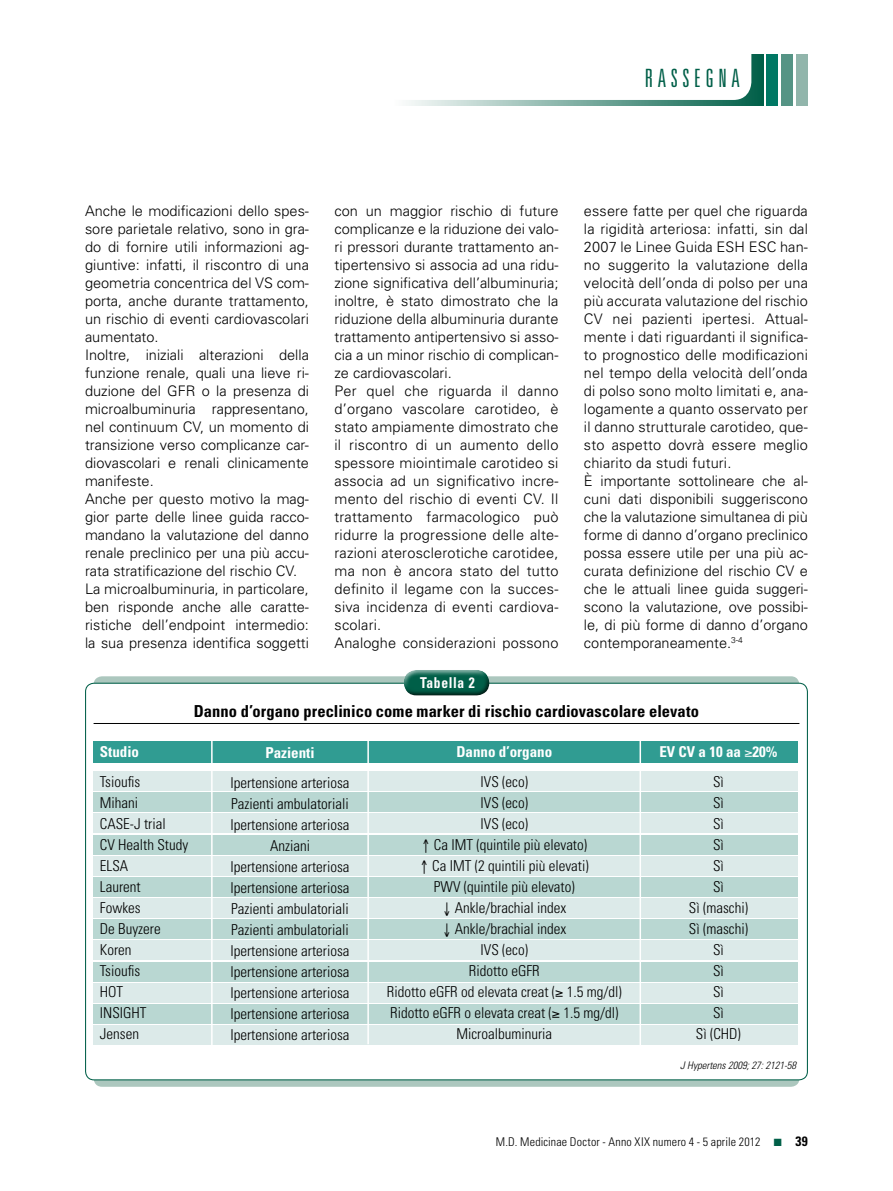
<style>
.page{position:relative;width:893px;height:1191px;background:#fff}
.page>*{position:absolute;margin:0;border:0;box-sizing:border-box;transform-origin:0 0}
.t1{font:300 ultra-condensed 25.2px "Univers";letter-spacing:.185em;color:#005f48}
.t2{font:700 condensed 16.5px "Univers";letter-spacing:.005em;color:#000}
.t3{font:300 condensed 15px/21px "Univers";color:#000;text-align:center}
.t4{font:700 condensed 15px/30px "Univers";color:#fff;text-align:center}
.t5{font:700 condensed 15px "Univers";letter-spacing:.05em;color:#fff;scale:.9 1}
.t6{font:300 14.55px/18px "Univers";color:#000}
.t7{font:300 condensed 12px "Univers";letter-spacing:.015em;color:#000}
.t8{font:italic 300 condensed 10.5px "Univers";color:#000}
.s1{font-weight:300;color:#000}
.s2{color:#005f48}
.s3{font-weight:700;font-size:13.5px}
</style>
<div class="page">
<div style="left:394px;top:54px;width:369px;height:51px;background:linear-gradient(to right,#fcfdfc,#04614a)"></div>
<div style="left:766px;top:54px;width:12px;height:51px;background:#007864"></div>
<div style="left:781px;top:54px;width:12px;height:51px;background:#559485"></div>
<div style="left:796px;top:54px;width:12px;height:51px;background:#91b5ab"></div>
<div style="left:374px;top:0;width:377px;height:100px;background:#fff;border-radius:18px"></div>
<svg style="left:94px;top:676px;width:705px;height:410px;background:#9ebeb4"></svg>
<div style="left:86px;top:683px;width:721px;height:396px;background:#fff;border-radius:9px"></div>
<hr style="left:94px;top:723px;width:705px;height:1px;background:#000">
<div style="left:403px;top:669px;width:87px;height:22px;background:#fff;opacity:.75"></div>
<div style="left:403px;top:671px;width:87px;height:25px;background:#000;opacity:.75"></div>
<div style="left:94px;top:741px;width:704px;height:21px;background:#309c92"></div>
<div style="left:94px;top:771px;width:704px;height:19px;background:#dceae9"></div>
<div style="left:94px;top:813px;width:704px;height:20px;background:#dceae9"></div>
<div style="left:94px;top:856px;width:704px;height:19px;background:#dceae9"></div>
<div style="left:94px;top:898px;width:704px;height:19px;background:#dceae9"></div>
<div style="left:94px;top:940px;width:704px;height:19px;background:#dceae9"></div>
<div style="left:94px;top:983px;width:704px;height:19px;background:#dceae9"></div>
<div style="left:94px;top:1025px;width:704px;height:19px;background:#dceae9"></div>
<div style="left:94px;top:793px;width:704px;height:19px;background:#b9d7d2"></div>
<div style="left:94px;top:835px;width:704px;height:19px;background:#b9d7d2"></div>
<div style="left:94px;top:877px;width:704px;height:19px;background:#b9d7d2"></div>
<div style="left:94px;top:919px;width:704px;height:19px;background:#b9d7d2"></div>
<div style="left:94px;top:962px;width:704px;height:19px;background:#b9d7d2"></div>
<div style="left:94px;top:1004px;width:704px;height:19px;background:#b9d7d2"></div>
<hr style="left:211px;top:737px;width:2px;height:308px;background:#fff">
<hr style="left:367px;top:737px;width:2px;height:307px;background:#fff">
<hr style="left:639px;top:737px;width:2px;height:309px;background:#fff">
<h1 class="t1" style="left:645px;top:65px;width:97px">RASSEGNA</h1>
<p class="t6" style="left:85px;top:201px;width:225px">Anche le modificazioni dello spes&shy;sore parietale relativo, sono in gra&shy;do di fornire utili informazioni ag&shy;giuntive: infatti, il riscontro di una geometria concentrica del VS com&shy;porta, anche durante trattamento, un rischio di eventi cardiovascolari aumentato.<br>Inoltre, iniziali alterazioni della funzione renale, quali una lieve ri&shy;duzione del GFR o la presenza di microalbuminuria rappresentano, nel continuum CV, un momento di transizione verso complicanze car&shy;diovascolari e renali clinicamente manifeste.<br>Anche per questo motivo la mag&shy;gior parte delle linee guida racco&shy;mandano la valutazione del danno renale preclinico per una più accu&shy;rata stratificazione del rischio CV.<br>La microalbuminuria, in particolare, ben risponde anche alle caratte&shy;ristiche dell’endpoint intermedio: la sua presenza identifica soggetti</p>
<p class="t6" style="left:334px;top:201px;width:225px">con un maggior rischio di future complicanze e la riduzione dei valo&shy;ri pressori durante trattamento an&shy;tipertensivo si associa ad una ridu&shy;zione significativa dell’albuminuria; inoltre, è stato dimostrato che la riduzione della albuminuria durante trattamento antipertensivo si asso&shy;cia a un minor rischio di complican&shy;ze cardiovascolari.<br>Per quel che riguarda il danno d’organo vascolare carotideo, è stato ampiamente dimostrato che il riscontro di un aumento dello spessore miointimale carotideo si associa ad un significativo incre&shy;mento del rischio di eventi CV. Il trattamento farmacologico può ridurre la progressione delle alte&shy;razioni aterosclerotiche carotidee, ma non è ancora stato del tutto definito il legame con la succes&shy;siva incidenza di eventi cardiova&shy;scolari.<br>Analoghe considerazioni possono</p>
<p class="t6" style="left:584px;top:201px;width:225px">essere fatte per quel che riguarda la rigidità arteriosa: infatti, sin dal 2007 le Linee Guida ESH ESC han&shy;no suggerito la valutazione della velocità dell’onda di polso per una più accurata valutazione del rischio CV nei pazienti ipertesi. Attual&shy;mente i dati riguardanti il significa&shy;to prognostico delle modificazioni nel tempo della velocità dell’onda di polso sono molto limitati e, ana&shy;logamente a quanto osservato per il danno strutturale carotideo, que&shy;sto aspetto dovrà essere meglio chiarito da studi futuri.<br>È importante sottolineare che al&shy;cuni dati disponibili suggeriscono che la valutazione simultanea di più forme di danno d’organo preclinico possa essere utile per una più ac&shy;curata definizione del rischio CV e che le attuali linee guida suggeri&shy;scono la valutazione, ove possibi&shy;le, di più forme di danno d’organo contemporaneamente.<sup>3-4</sup></p>
<p class="t5" style="left:420px;top:673px;width:62px">Tabella 2</p>
<p class="t2" style="left:194px;top:701px;width:507px">Danno d’organo preclinico come marker di rischio cardiovascolare elevato</p>
<p class="t4" style="left:100px;top:737px;width:41px">Studio</p>
<p class="t3" style="left:100px;top:771px;width:90px;text-align:left">Tsioufis<br>Mihani<br>CASE-J trial<br>CV Health Study<br>ELSA<br>Laurent<br>Fowkes<br>De Buyzere<br>Koren<br>Tsioufis<br>HOT<br>INSIGHT<br>Jensen</p>
<p class="t4" style="left:265px;top:737px;width:51px">Pazienti</p>
<p class="t3" style="left:230px;top:772px;width:121px">Ipertensione arteriosa<br>Pazienti ambulatoriali<br>Ipertensione arteriosa<br>Anziani<br>Ipertensione arteriosa<br>Ipertensione arteriosa<br>Pazienti ambulatoriali<br>Pazienti ambulatoriali<br>Ipertensione arteriosa<br>Ipertensione arteriosa<br>Ipertensione arteriosa<br>Ipertensione arteriosa<br>Ipertensione arteriosa</p>
<p class="t4" style="left:456px;top:737px;width:97px">Danno d’organo</p>
<p class="t3" style="left:387px;top:771px;width:236px">IVS (eco)<br>IVS (eco)<br>IVS (eco)<br>↑ Ca IMT (quintile più elevato)<br>↑ Ca IMT (2 quintili più elevati)<br>PWV (quintile più elevato)<br>↓ Ankle/brachial index<br>↓ Ankle/brachial index<br>IVS (eco)<br>Ridotto eGFR<br>Ridotto eGFR od elevata creat (≥ 1.5 mg/dl)<br>Ridotto eGFR o elevata creat (≥ 1.5 mg/dl)<br>Microalbuminuria</p>
<p class="t4" style="left:659px;top:737px;width:120px">EV CV a 10 aa ≥20%<br><span class="s1">Sì</span></p>
<p class="t3" style="left:689px;top:792px;width:61px">Sì<br>Sì<br>Sì<br>Sì<br>Sì<br>Sì (maschi)<br>Sì (maschi)<br>Sì<br>Sì<br>Sì<br>Sì<br>Sì (CHD)</p>
<p class="t8" style="left:680px;top:1058px;width:118px">J Hypertens 2009; 27: 2121-58</p>
<p class="t7" style="left:496px;top:1135px;width:313px">M.D. Medicinae Doctor - Anno XIX numero 4 - 5 aprile 2012 <span class="s2">■</span> <span class="s3">39</span></p>
</div>
